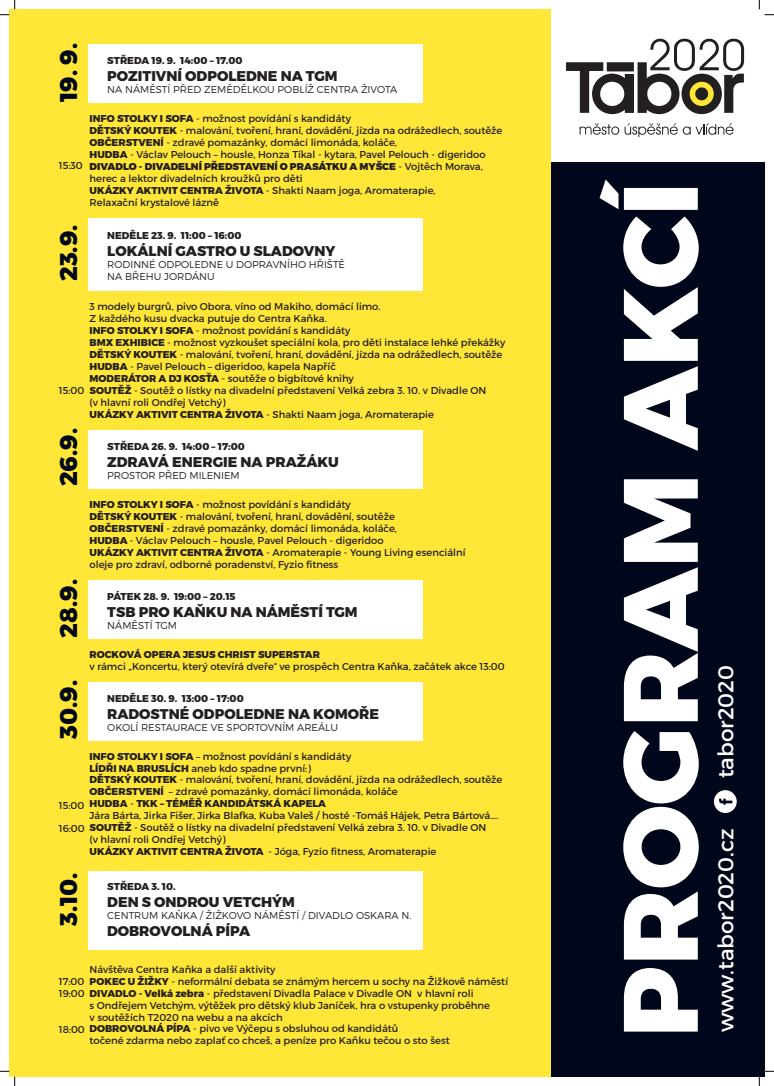
<style>
.page{position:relative;width:774px;height:1086px;background:#fff}
.page>*{position:absolute;margin:0;border:0;box-sizing:border-box;transform-origin:0 0}
.t1{font:800 105.38px "Montserrat";color:#fff}
.t2{font:800 24.25px "Montserrat";color:#01071a}
.t3{font:21.56px "Montserrat";color:#fff}
.t4{font:800 14.12px "Montserrat";color:#231f20}
.t5{font:9.94px/11.9px "Montserrat";color:#231f20}
.t6{font:300 9.94px/11.9px "Montserrat";color:#231f20}
.t7{font:800 9.94px "Montserrat";color:#231f20}
.s1{font-weight:800}
.s2{font-weight:900}
</style>
<div class="page">
<div style="left:550px;top:9px;width:214px;height:1067px;background:#01071a"></div>
<div style="left:9px;top:9px;width:541px;height:1067px;background:#ffe637"></div>
<div style="left:550px;top:9px;width:214px;height:152px;background:#fff"></div>
<svg style="left:579px;top:123px;width:154px;height:14px"></svg>
<svg style="left:566px;top:39px;width:178px;height:75px"></svg>
<div style="left:88px;top:430px;width:334px;height:58px;background:#fff"></div>
<div style="left:88px;top:580px;width:334px;height:58px;background:#fff"></div>
<div style="left:88px;top:45px;width:334px;height:58px;background:#fff"></div>
<div style="left:88px;top:218px;width:334px;height:73px;background:#fff"></div>
<div style="left:88px;top:870px;width:334px;height:79px;background:#fff"></div>
<div style="left:88px;top:682px;width:334px;height:58px;background:#fff"></div>
<svg style="left:713px;top:790px;width:23px;height:22px"></svg>
<svg style="left:0;top:0;width:16px;height:16px"></svg>
<svg style="left:0;top:1070px;width:16px;height:15px"></svg>
<svg style="left:759px;top:0;width:14px;height:16px"></svg>
<svg style="left:759px;top:1070px;width:14px;height:15px"></svg>
<h2 class="t2" style="left:53px;top:102px;width:61px;rotate:-90deg">19. 9.</h2>
<p class="t7" style="left:107px;top:55px;width:137px">STŘEDA 19. 9. 14:00 – 17.00</p>
<h3 class="t4" style="left:107px;top:67px;width:232px">POZITIVNÍ ODPOLEDNE NA TGM</h3>
<p class="t6" style="left:107px;top:84px;width:291px">NA NÁMĚSTÍ PŘED ZEMĚDĚLKOU POBLÍŽ CENTRA ŽIVOTA</p>
<p class="t5" style="left:90px;top:112px;width:414px"><span class="s1">INFO STOLKY I SOFA</span> - možnost povídání s kandidáty<br><span class="s1">DĚTSKÝ KOUTEK</span> - malování, tvoření, hraní, dovádění, jízda na odrážedlech, soutěže <span class="s1">OBČERSTVENÍ</span> - zdravé pomazánky, domácí limonáda, koláče,<br><span class="s1">HUDBA</span> - Václav Pelouch – housle, Honza Tíkal - kytara, Pavel Pelouch - digeridoo <span class="s2">DIVADLO - DIVADELNÍ PŘEDSTAVENÍ O PRASÁTKU A MYŠCE</span> - Vojtěch Morava, herec a lektor divadelních kroužků pro děti<br><span class="s1">UKÁZKY AKTIVIT CENTRA ŽIVOTA</span> - Shakti Naam joga, Aromaterapie,<br>Relaxační krystalové lázně</p>
<p class="t5" style="left:59px;top:160px;width:25px">15:30</p>
<h2 class="t2" style="left:53px;top:281px;width:58px;rotate:-90deg">23.9.</h2>
<p class="t7" style="left:107px;top:229px;width:136px">NEDĚLE 23. 9. 11:00 – 16:00</p>
<h3 class="t4" style="left:107px;top:242px;width:230px">LOKÁLNÍ GASTRO U SLADOVNY</h3>
<p class="t6" style="left:107px;top:258px;width:239px">RODINNÉ ODPOLEDNE U DOPRAVNÍHO HŘIŠTĚ<br>NA BŘEHU JORDÁNU</p>
<p class="t5" style="left:90px;top:301px;width:417px">3 modely burgrů, pivo Obora, víno od Makiho, domácí limo.<br>Z každého kusu dvacka putuje do Centra Kaňka.<br><span class="s1">INFO STOLKY I SOFA</span> - možnost povídání s kandidáty<br><span class="s1">BMX EXHIBICE</span> - možnost vyzkoušet speciální kola, pro děti instalace lehké překážky <span class="s1">DĚTSKÝ KOUTEK</span> - malování, tvoření, hraní, dovádění, jízda na odrážedlech, soutěže <span class="s1">HUDBA</span> - Pavel Pelouch – digeridoo, kapela Napříč<br><span class="s1">MODERÁTOR A DJ KOSŤA</span> - soutěže o bigbítové knihy<br><span class="s1">SOUTĚŽ</span> - Soutěž o lístky na divadelní představení Velká zebra 3. 10. v Divadle ON<br>(v hlavní roli Ondřej Vetchý)<br><span class="s1">UKÁZKY AKTIVIT CENTRA ŽIVOTA</span> - Shakti Naam joga, Aromaterapie</p>
<p class="t5" style="left:59px;top:385px;width:27px">15:00</p>
<h2 class="t2" style="left:53px;top:486px;width:60px;rotate:-90deg">26.9.</h2>
<h2 class="t2" style="left:53px;top:637px;width:60px;rotate:-90deg">28.9.</h2>
<p class="t7" style="left:107px;top:440px;width:139px">STŘEDA 26. 9. 14:00 – 17:00</p>
<h3 class="t4" style="left:107px;top:453px;width:233px">ZDRAVÁ ENERGIE NA PRAŽÁKU</h3>
<p class="t6" style="left:107px;top:469px;width:134px">PROSTOR PŘED MILENIEM</p>
<p class="t5" style="left:90px;top:498px;width:377px"><span class="s1">INFO STOLKY I SOFA</span> - možnost povídání s kandidáty<br><span class="s1">DĚTSKÝ KOUTEK</span> - malování, tvoření, hraní, dovádění, soutěže <span class="s1">OBČERSTVENÍ</span> - zdravé pomazánky, domácí limonáda, koláče,<br><span class="s1">HUDBA</span> - Václav Pelouch – housle, Pavel Pelouch - digeridoo<br><span class="s1">UKÁZKY AKTIVIT CENTRA ŽIVOTA</span> - Aromaterapie - Young Living esenciální oleje pro zdraví, odborné poradenství, Fyzio fitness</p>
<p class="t7" style="left:107px;top:590px;width:130px">PÁTEK 28. 9. 19:00 – 20.15</p>
<h3 class="t4" style="left:107px;top:603px;width:252px">TSB PRO KAŇKU NA NÁMĚSTÍ TGM</h3>
<p class="t6" style="left:107px;top:619px;width:71px">NÁMĚSTÍ TGM</p>
<p class="t7" style="left:90px;top:648px;width:232px">ROCKOVÁ OPERA JESUS CHRIST SUPERSTAR</p>
<p class="t5" style="left:90px;top:660px;width:416px">v rámci „Koncertu, který otevírá dveře“ ve prospěch Centra Kaňka, začátek akce 13:00</p>
<h2 class="t2" style="left:53px;top:738px;width:60px;rotate:-90deg">30.9.</h2>
<p class="t7" style="left:107px;top:692px;width:138px">NEDĚLE 30. 9. 13:00 – 17:00</p>
<h3 class="t4" style="left:107px;top:705px;width:273px">RADOSTNÉ ODPOLEDNE NA KOMOŘE</h3>
<p class="t6" style="left:107px;top:721px;width:232px">OKOLÍ RESTAURACE VE SPORTOVNÍM AREÁLU</p>
<p class="t5" style="left:90px;top:750px;width:414px"><span class="s1">INFO STOLKY I SOFA</span> – možnost povídání s kandidáty<br><span class="s1">LÍDŘI NA BRUSLÍCH</span> aneb kdo spadne první:)<br><span class="s1">DĚTSKÝ KOUTEK</span> - malování, tvoření, hraní, dovádění, jízda na odrážedlech, soutěže <span class="s1">OBČERSTVENÍ</span> – zdravé pomazánky, domácí limonáda, koláče<br><span class="s1">HUDBA</span> - <span class="s1">TKK – TÉMĚŘ KANDIDÁTSKÁ KAPELA<br></span>Jára Bárta, Jirka Fišer, Jirka Blafka, Kuba Valeš / hosté -Tomáš Hájek, Petra Bártová….<br><span class="s1">SOUTĚŽ</span> - Soutěž o lístky na divadelní představení Velká zebra 3. 10. v Divadle ON<br>(v hlavní roli Ondřej Vetchý)<br><span class="s1">UKÁZKY AKTIVIT CENTRA ŽIVOTA</span> - Jóga, Fyzio fitness, Aromaterapie</p>
<p class="t5" style="left:59px;top:799px;width:27px">15:00</p>
<p class="t5" style="left:59px;top:822px;width:27px">16:00</p>
<h2 class="t2" style="left:53px;top:925px;width:55px;rotate:-90deg">3.10.</h2>
<p class="t7" style="left:107px;top:880px;width:70px">STŘEDA 3. 10.</p>
<h3 class="t4" style="left:107px;top:893px;width:189px">DEN S ONDROU VETCHÝM</h3>
<p class="t6" style="left:107px;top:909px;width:305px">CENTRUM KAŇKA / ŽIŽKOVO NÁMĚSTÍ / DIVADLO OSKARA N.</p>
<h3 class="t4" style="left:107px;top:922px;width:144px">DOBROVOLNÁ PÍPA</h3>
<p class="t5" style="left:90px;top:962px;width:420px">Návštěva Centra Kaňka a další aktivity<br><span class="s1">POKEC U ŽIŽKY</span> - neformální debata se známým hercem u sochy na Žižkově náměstí <span class="s1">DIVADLO - Velká zebra</span> - představení Divadla Palace v Divadle ON v hlavní roli<br>s Ondřejem Vetchým, výtěžek pro dětský klub Janíček, hra o vstupenky proběhne<br>v soutěžích T2020 na webu a na akcích<br><span class="s1">DOBROVOLNÁ PÍPA</span> - pivo ve Výčepu s obsluhou od kandidátů<br>točené zdarma nebo zaplať co chceš, a peníze pro Kaňku tečou o sto šest</p>
<p class="t5" style="left:59px;top:974px;width:27px;line-height:12.2px">17:00<br>19:00</p>
<p class="t5" style="left:59px;top:1023px;width:27px">18:00</p>
<h1 class="t1" style="left:594px;top:1037px;width:859px;rotate:-90deg">PROGRAM AKCÍ</h1>
<h3 class="t3" style="left:712px;top:778px;width:115px;rotate:-90deg">tabor2020</h3>
<h3 class="t3" style="left:712px;top:1032px;width:205px;rotate:-90deg">www.tabor2020.cz</h3>
</div>
